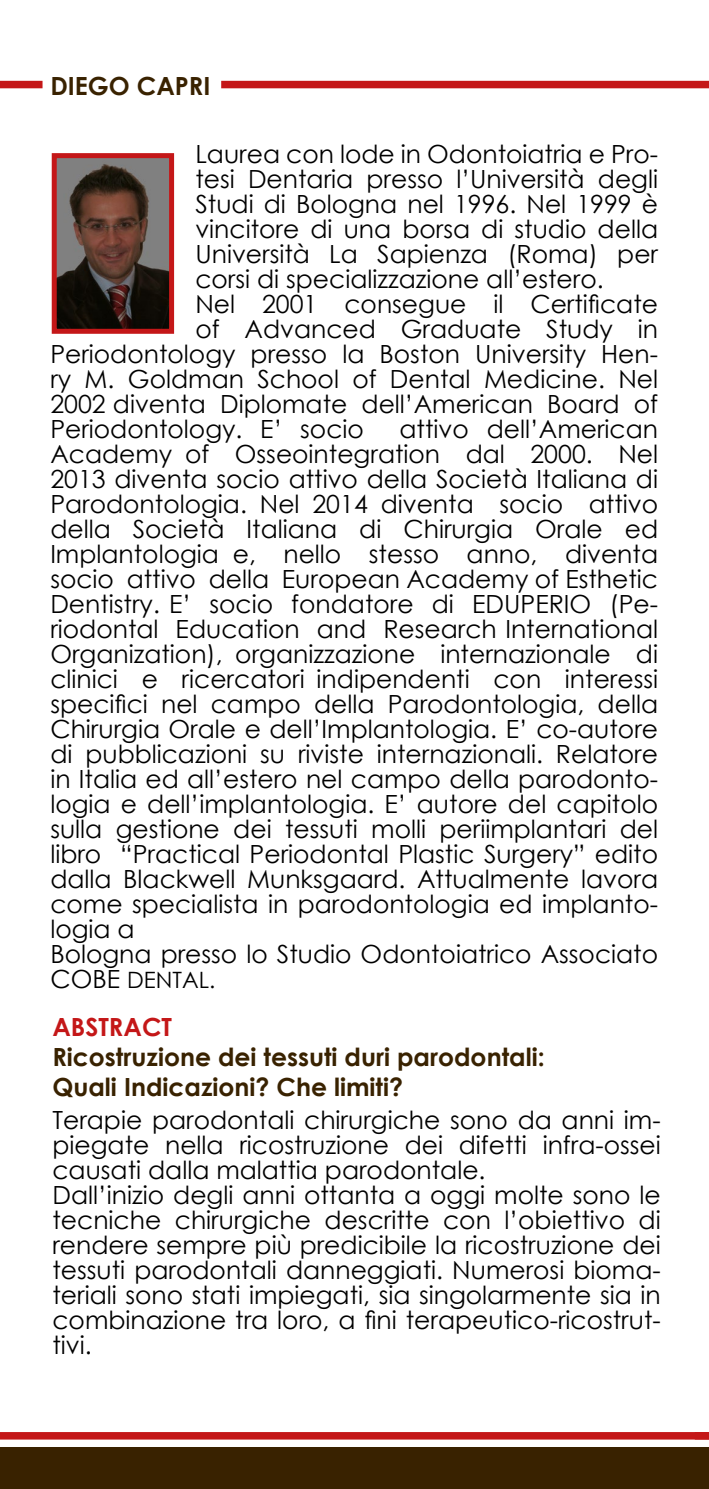
<style>
.page{position:relative;width:709px;height:1489px;background:#fff}
.page>*{position:absolute;margin:0;border:0;box-sizing:border-box;transform-origin:0 0}
.t1{font:25px/25px "Century Gothic";color:#000}
.t2{font:700 25px/30px "Century Gothic";color:#392200}
.t3{font:700 25px "Century Gothic";color:#c41718}
.t4{font:22.5px "Century Gothic";color:#000}
.s1{font-size:25px}
</style>
<div class="page">
<div style="left:0;top:1447px;width:709px;height:41px;background:#392200"></div>
<svg style="left:0;top:1432px;width:694px;height:7px;background:#c4191a"></svg>
<div style="left:694px;top:1431px;width:15px;height:8px;background:#c41718"></div>
<div style="left:221px;top:81px;width:488px;height:7px;background:#c41718"></div>
<div style="left:0;top:81px;width:43px;height:7px;background:#c41718"></div>
<img style="left:58px;top:159px;width:110px;height:169px">
<div style="left:52px;top:153px;width:122px;height:181px;border:5px solid #c41718"></div>
<p class="t2" style="left:50px;top:70px;width:161px">DIEGO CAPRI</p>
<p class="t1" style="left:195px;top:141px;width:464px">Laurea con lode in Odontoiatria e Pro-</p>
<p class="t1" style="left:195px;top:166px;width:464px">tesi Dentaria presso l’Università degli</p>
<p class="t1" style="left:195px;top:191px;width:464px">Studi di Bologna nel 1996. Nel 1999 è</p>
<p class="t1" style="left:195px;top:216px;width:464px">vincitore di una borsa di studio della</p>
<p class="t1" style="left:195px;top:241px;width:464px">Università La Sapienza (Roma) per</p>
<p class="t1" style="left:195px;top:266px;width:410px">corsi di specializzazione all’estero.</p>
<p class="t1" style="left:195px;top:291px;width:464px">Nel 2001 consegue il Certificate</p>
<p class="t1" style="left:195px;top:316px;width:464px">of Advanced Graduate Study in</p>
<p class="t1" style="left:50px;top:341px;width:609px">Periodontology presso la Boston University Hen-</p>
<p class="t1" style="left:50px;top:366px;width:609px">ry M. Goldman School of Dental Medicine. Nel</p>
<p class="t1" style="left:50px;top:391px;width:609px">2002 diventa Diplomate dell’American Board of</p>
<p class="t1" style="left:50px;top:416px;width:315px">Periodontology. E’ socio</p>
<p class="t1" style="left:50px;top:416px;width:609px;text-indent:349px">attivo dell’American Academy of Osseointegration dal 2000. Nel 2013 diventa socio attivo della Società Italiana di Parodontologia. Nel 2014 diventa socio attivo della Società Italiana di Chirurgia Orale ed Implantologia e, nello stesso anno, diventa socio attivo della European Academy of Esthetic Dentistry. E’ socio fondatore di EDUPERIO (Pe&shy;riodontal Education and Research International Organization), organizzazione internazionale di clinici e ricercatori indipendenti con interessi specifici nel campo della Parodontologia, della Chirurgia Orale e dell’Implantologia. E’ co-autore di pubblicazioni su riviste internazionali. Relatore in Italia ed all’estero nel campo della parodonto&shy;logia e dell’implantologia. E’ autore del capitolo sulla gestione dei tessuti molli periimplantari del libro “Practical Periodontal Plastic Surgery” edito dalla Blackwell Munksgaard. Attualmente lavora come specialista in parodontologia ed implanto&shy;logia a<br>Bologna presso lo Studio Odontoiatrico Associato</p>
<p class="t4" style="left:50px;top:964px;width:167px"><span class="s1">COBE</span> DENTAL.</p>
<p class="t3" style="left:52px;top:1008px;width:121px">ABSTRACT</p>
<p class="t2" style="left:52px;top:1040px;width:493px">Ricostruzione dei tessuti duri parodontali:<br>Quali Indicazioni? Che limiti?</p>
<p class="t1" style="left:52px;top:1106px;width:610px">Terapie parodontali chirurgiche sono da anni im&shy;piegate nella ricostruzione dei difetti infra-ossei causati dalla malattia parodontale.<br>Dall’inizio degli anni ottanta a oggi molte sono le tecniche chirurgiche descritte con l’obiettivo di rendere sempre più predicibile la ricostruzione dei tessuti parodontali danneggiati. Numerosi bioma&shy;teriali sono stati impiegati, sia singolarmente sia in combinazione tra loro, a fini terapeutico-ricostrut&shy;tivi.</p>
</div>
